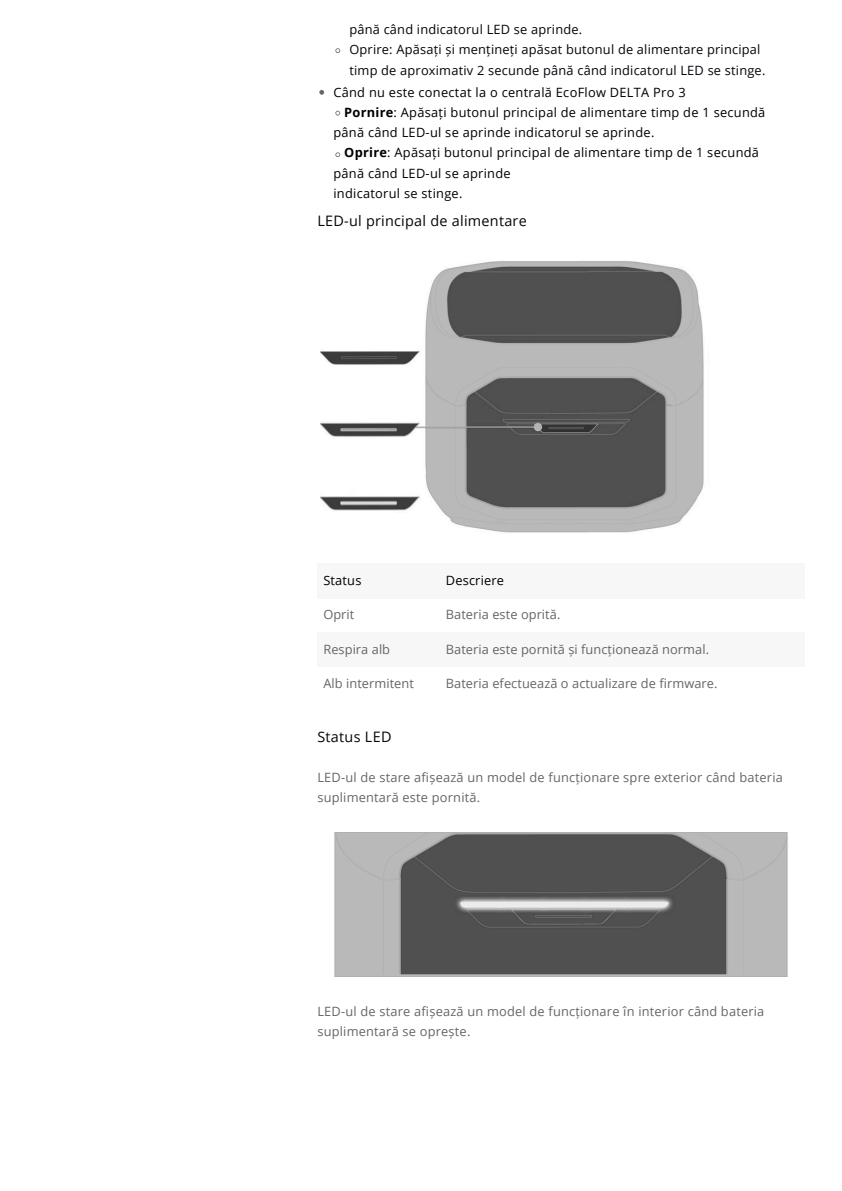
<style>
.page{position:relative;width:842px;height:1191px;background:#fff}
.page>*{position:absolute;margin:0;border:0;box-sizing:border-box;transform-origin:0 0}
.t1{font:14.4px "Open Sans";letter-spacing:.02em;color:#03060b}
.t2{font:12.8px/20.2px "Open Sans";letter-spacing:.015em;color:#666}
.t3{font:12.8px/20.2px "Open Sans";letter-spacing:.02em;color:#000}
.t4{font:12.8px/20.2px "Open Sans";letter-spacing:.015em;color:#03060b}
.s1{font-weight:700}
</style>
<div class="page">
<div style="left:317px;top:563px;width:123px;height:35px;background:#f7f7f7"></div>
<div style="left:440px;top:563px;width:365px;height:35px;background:#f7f7f7"></div>
<div style="left:317px;top:632px;width:123px;height:35px;background:#f7f7f7"></div>
<div style="left:440px;top:632px;width:365px;height:35px;background:#f7f7f7"></div>
<svg style="left:335px;top:48px;width:5px;height:5px"></svg>
<svg style="left:319px;top:90px;width:5px;height:5px"></svg>
<svg style="left:335px;top:111px;width:5px;height:4px"></svg>
<svg style="left:335px;top:152px;width:5px;height:5px"></svg>
<img style="left:321px;top:261px;width:383px;height:272px">
<img style="left:334px;top:832px;width:454px;height:144px">
<p class="t4" style="left:349px;top:19px;width:234px">până când indicatorul LED se aprinde.</p>
<p class="t4" style="left:349px;top:39px;width:418px">Oprire: Apăsați și mențineți apăsat butonul de alimentare principal timp de aproximativ 2 secunde până când indicatorul LED se stinge.</p>
<p class="t3" style="left:333px;top:81px;width:354px">Când nu este conectat la o centrală EcoFlow DELTA Pro 3</p>
<p class="t3" style="left:333px;top:102px;width:433px;text-indent:11px"><span class="s1">Pornire</span>: Apăsați butonul principal de alimentare timp de 1 secundă până când LED-ul se aprinde indicatorul se aprinde.</p>
<h1 class="t3" style="left:333px;top:142px;width:427px;text-indent:11px"><span class="s1">Oprire</span>: Apăsați butonul principal de alimentare timp de 1 secundă până când LED-ul se aprinde</h1>
<p class="t3" style="left:333px;top:183px;width:131px">indicatorul se stinge.</p>
<p class="t1" style="left:317px;top:211px;width:211px">LED-ul principal de alimentare</p>
<p class="t3" style="left:323px;top:570px;width:40px">Status</p>
<p class="t3" style="left:446px;top:570px;width:60px">Descriere</p>
<p class="t2" style="left:323px;top:604px;width:33px">Oprit</p>
<p class="t2" style="left:323px;top:638px;width:68px">Respira alb</p>
<p class="t2" style="left:323px;top:673px;width:92px">Alb intermitent</p>
<p class="t1" style="left:317px;top:726px;width:76px">Status LED</p>
<p class="t2" style="left:446px;top:604px;width:116px">Bateria este oprită.</p>
<h1 class="t2" style="left:446px;top:638px;width:265px">Bateria este pornită și funcționează normal.</h1>
<p class="t2" style="left:446px;top:673px;width:273px">Bateria efectuează o actualizare de firmware.</p>
<p class="t2" style="left:317px;top:767px;width:467px">LED-ul de stare afișează un model de funcționare spre exterior când bateria suplimentară este pornită.</p>
<p class="t2" style="left:317px;top:1000px;width:449px">LED-ul de stare afișează un model de funcționare în interior când bateria suplimentară se oprește.</p>
</div>
